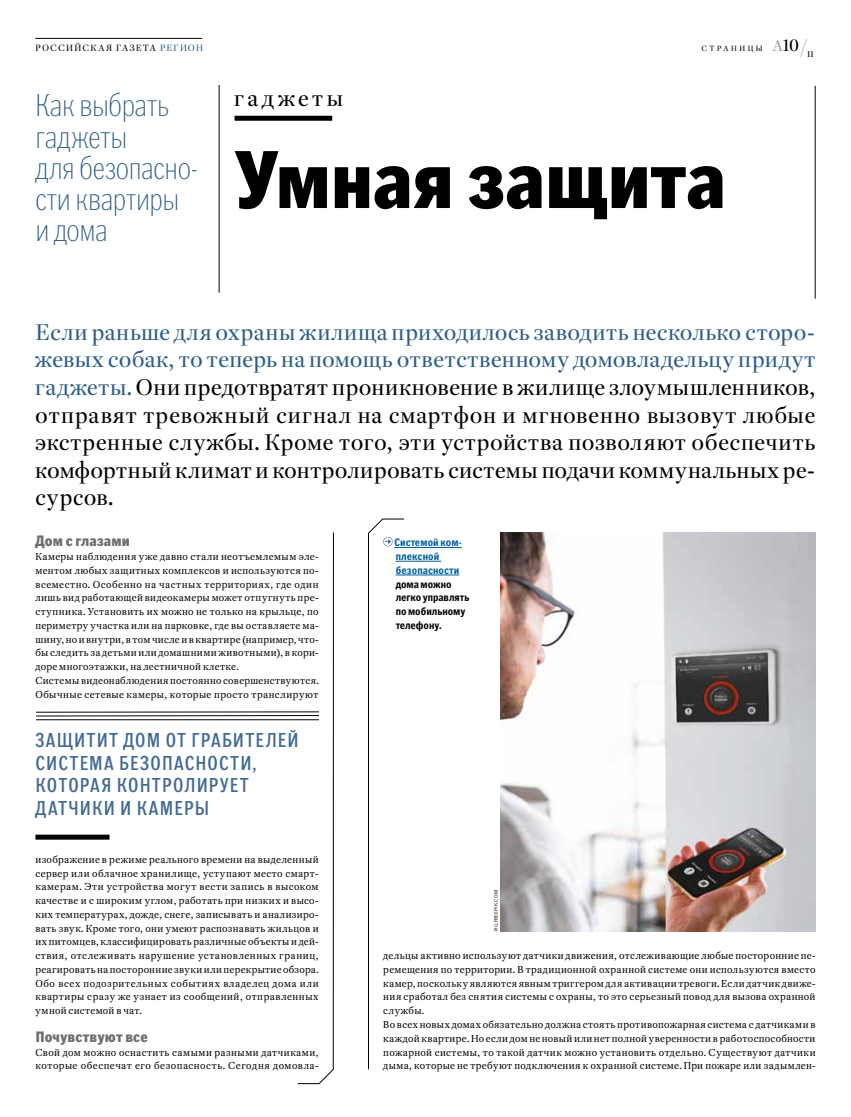
<style>
.page{position:relative;width:851px;height:1117px;background:#fff}
.page>*{position:absolute;margin:0;border:0;box-sizing:border-box;transform-origin:0 0}
.t1{font:700 condensed 81.25px "Russ News Sans";letter-spacing:-.01em;color:#000}
.t2{font:300 expanded 31.25px/31.2px "Russ News Sans";letter-spacing:-.01em;color:#2b5d8a}
.t3{font:22.5px/27.5px "Russ News Serif Display";letter-spacing:.015em;color:#000;text-align:justify}
.t4{font:22.5px "Russ News Serif Display";letter-spacing:.16em;color:#000}
.t5{font:condensed 20px/22.5px "Russ News Sans";letter-spacing:.06em;color:#416a95}
.t6{font:700 condensed 15px "Russ News Sans";letter-spacing:.005em;color:#6e6e6e}
.t7{font:500 condensed 10.88px/13.8px "Russ News Sans";color:#000}
.t8{font:500 condensed 10.88px/13.8px "Russ News Sans";letter-spacing:.01em;color:#005e9b}
.t9{font:10px/13.8px "Russ News Serif";letter-spacing:.04em;color:#000}
.t10{font:9px "Russ News Serif Display";letter-spacing:.135em;color:#000}
.t11{font:7.5px "Russ News Serif Display";letter-spacing:.34em;color:#000}
.t12{font:5px "Russ News Sans";letter-spacing:.035em;color:#000}
.s1{color:#2b5d8a}
.s2{font-size:15px;color:#9c9c9d}
.s3{font-size:17.5px}
.s4{font-family:"Russ News Sans";font-weight:300;font-stretch:expanded;font-size:21.25px;color:#9c9c9d}
</style>
<div class="page">
<img style="left:500px;top:532px;width:315px;height:399px">
<hr style="left:814px;top:86px;width:1px;height:212px;background:#000">
<div style="left:234px;top:116px;width:98px;height:5px;background:#000"></div>
<hr style="left:219px;top:85px;width:1px;height:207px;background:#000">
<svg style="left:36px;top:532px;width:298px;height:551px"></svg>
<hr style="left:394px;top:547px;width:68px;height:1px;background:#005e9b">
<hr style="left:395px;top:561px;width:46px;height:1px;background:#005e9b">
<hr style="left:395px;top:574px;width:64px;height:1px;background:#005e9b">
<svg style="left:368px;top:518px;width:36px;height:551px"></svg>
<hr style="left:35px;top:38px;width:167px;height:1px;background:#000">
<p class="t10" style="left:35px;top:43px;width:169px">РОССИЙСКАЯ ГАЗЕТА <span class="s1">РЕГИОН</span></p>
<p class="t11" style="left:701px;top:44px;width:107px">СТРАНИЦЫ <span class="s2">А</span><span class="s3">10</span><span class="s4">/</span></p>
<p class="t10" style="left:806px;top:49px;width:8px">11</p>
<h2 class="t2" style="left:35px;top:91px;width:164px">Как выбрать гаджеты<br>для безопасно&shy;сти квартиры и дома</h2>
<h3 class="t4" style="left:234px;top:86px;width:110px">гаджеты</h3>
<h1 class="t1" style="left:234px;top:136px;width:493px">Умная защита</h1>
<p class="t3" style="left:35px;top:319px;width:781px"><span class="s1">Если раньше для охраны жилища приходилось заводить несколько сторо&shy;жевых собак, то теперь на помощь ответственному домовладельцу придут гаджеты.</span> Они предотвратят проникновение в жилище злоумышленников, отправят тревожный сигнал на смартфон и мгновенно вызовут любые экстренные службы. Кроме того, эти устройства позволяют обеспечить комфортный климат и контролировать системы подачи коммунальных ре&shy;сурсов.</p>
<h3 class="t6" style="left:35px;top:533px;width:96px">Дом с глазами</h3>
<p class="t9" style="left:35px;top:549px;width:284px">Камеры наблюдения уже давно стали неотъемлемым эле&shy;ментом любых защитных комплексов и используются по&shy;всеместно. Особенно на частных территориях, где один лишь вид работающей видеокамеры может отпугнуть пре&shy;ступника. Установить их можно не только на крыльце, по периметру участка или на парковке, где вы оставляете ма&shy;шину, но и внутри, в том числе и в квартире (например, что&shy;бы следить за детьми или домашними животными), в кори&shy;доре многоэтажки, на лестничной клетке.<br>Системы видеонаблюдения постоянно совершенствуются.<br>Обычные сетевые камеры, которые просто транслируют</p>
<h3 class="t5" style="left:36px;top:730px;width:265px">ЗАЩИТИТ ДОМ ОТ ГРАБИТЕЛЕЙ<br>СИСТЕМА БЕЗОПАСНОСТИ,<br>КОТОРАЯ КОНТРОЛИРУЕТ<br>ДАТЧИКИ И КАМЕРЫ</h3>
<p class="t9" style="left:35px;top:852px;width:284px;text-align:justify">изображение в режиме реального времени на выделенный сервер или облачное хранилище, уступают место смарт&shy;камерам. Эти устройства могут вести запись в высоком качестве и с широким углом, работать при низких и высо&shy;ких температурах, дожде, снеге, записывать и анализиро&shy;вать звук. Кроме того, они умеют распознавать жильцов и их питомцев, классифицировать различные объекты и дей&shy;ствия, отслеживать нарушение установленных границ, реагировать на посторонние звуки или перекрытие обзора.<br>Обо всех подозрительных событиях владелец дома или квартиры сразу же узнает из сообщений, отправленных умной системой в чат.</p>
<h3 class="t6" style="left:35px;top:1028px;width:114px">Почувствуют все</h3>
<p class="t9" style="left:35px;top:1044px;width:284px">Свой дом можно оснастить самыми разными датчиками, которые обеспечат его безопасность. Сегодня домовла-</p>
<p class="t8" style="left:394px;top:536px;width:69px">Системой ком&shy;плексной безопасности</p>
<p class="t7" style="left:395px;top:577px;width:75px">дома можно легко управлять по мобильному телефону.</p>
<p class="t12" style="left:493px;top:930px;width:42px;rotate:-90deg">RU.FREEPIK.COM</p>
<p class="t9" style="left:383px;top:948px;width:433px">дельцы активно используют датчики движения, отслеживающие любые посторонние пе&shy;ремещения по территории. В традиционной охранной системе они используются вместо камер, поскольку являются явным триггером для активации тревоги. Если датчик движе&shy;ния сработал без снятия системы с охраны, то это серьезный повод для вызова охранной службы.<br>Во всех новых домах обязательно должна стоять противопожарная система с датчиками в каждой квартире. Но если дом не новый или нет полной уверенности в работоспособности пожарной системы, то такой датчик можно установить отдельно. Существуют датчики дыма, которые не требуют подключения к охранной системе. При пожаре или задымлен-</p>
</div>
